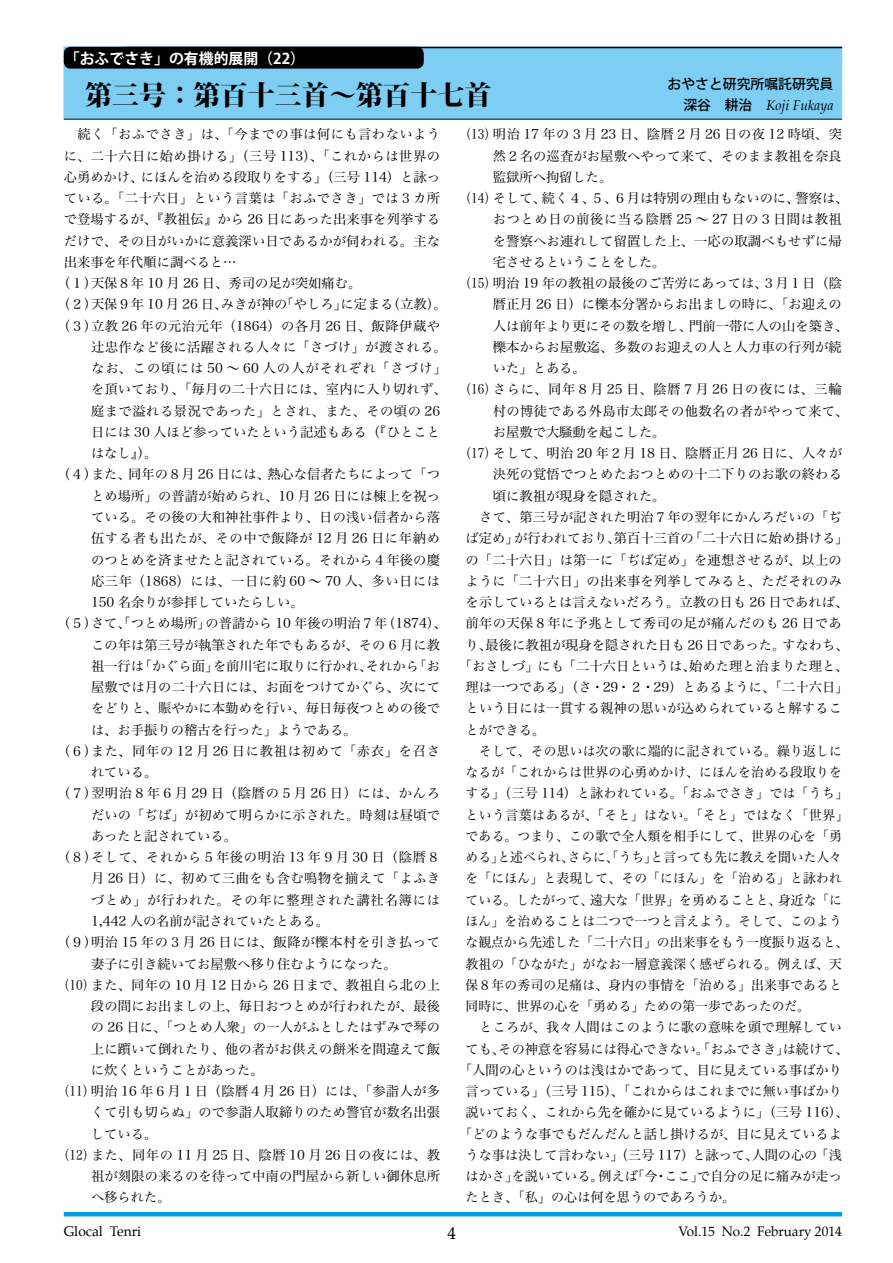
<style>
.page{position:relative;width:893px;height:1263px;background:#fff}
.page>*{position:absolute;margin:0;border:0;box-sizing:border-box;transform-origin:0 0}
.t1{font:800 27.15px "Koz Min Pro";color:#000}
.t2{font:16.95px "Palatino";color:#000}
.t3{font:700 14.85px "Koz Go Pro";color:#fff}
.t4{font:italic 13.8px "Palatino";color:#000}
.t5{font:500 13.8px "Koz Go Pro";color:#000}
.t6{font:13.8px "Palatino";color:#000}
.t7{font:13.5px "Palatino";color:#000}
.t8{font:13.35px "Hira Min Pro W3";letter-spacing:.01em;color:#000}
.t9{font:13.35px "Hira Min Pro W3";letter-spacing:.01em;color:#000;scale:.96 1}
.t10{font:13.35px "Hira Min Pro W3";letter-spacing:.01em;color:#000;scale:.85 1}
.t11{font:13.35px "Hira Min Pro W3";letter-spacing:.05em;color:#000}
.t12{font:13.35px "Hira Min Pro W3";letter-spacing:.04em;color:#000}
.t13{font:13.35px "Hira Min Pro W3";letter-spacing:.035em;color:#000}
.t14{font:13.35px "Hira Min Pro W3";letter-spacing:.03em;color:#000}
.t15{font:13.35px "Hira Min Pro W3";letter-spacing:.045em;color:#000;scale:.85 1}
.t16{font:13.35px "Hira Min Pro W3";letter-spacing:.04em;color:#000;scale:.85 1}
.t17{font:13.35px "Hira Min Pro W3";letter-spacing:.045em;color:#000;scale:.96 1}
.t18{font:13.35px "Hira Min Pro W3";letter-spacing:.055em;color:#000;scale:.85 1}
.t19{font:13.35px "Hira Min Pro W3";letter-spacing:.04em;color:#000;scale:.96 1}
.t20{font:13.35px "Hira Min Pro W3";letter-spacing:.08em;color:#000}
.t21{font:13.35px "Hira Min Pro W3";letter-spacing:.045em;color:#000}
.t22{font:13.35px "Hira Min Pro W3";letter-spacing:.055em;color:#000}
.s1{font-family:"Koz Go Pro";font-weight:500;font-style:normal}
</style>
<div class="page">
<hr style="left:64px;top:1212px;width:778px;height:4px;background:#00a0e9">
<div style="left:64px;top:47px;width:778px;height:72px;background:#7ecef4;border:1px solid #7ecef4"></div>
<hr style="left:64px;top:119px;width:778px;height:1px;background:#000">
<hr style="left:122px;top:47px;width:720px;height:1px;background:#000">
<div style="left:64px;top:47px;width:360px;height:22px;background:#000;border-radius:7px"></div>
<p class="t3" style="left:65px;top:49px;width:242px">「おふでさき」の有機的展開（22）</p>
<h1 class="t1" style="left:85px;top:74px;width:408px">第三号：第百十三首～第百十七首</h1>
<p class="t13" style="left:77px;top:123px;width:364px">続く「おふでさき」は、「今までの事は何にも言わないよう</p>
<p class="t12" style="left:64px;top:144px;width:378px">に、二十六日に始め掛ける」（三号 113）、「これからは世界の</p>
<p class="t8" style="left:64px;top:165px;width:378px">心勇めかけ、にほんを治める段取りをする」（三号 114）と詠っ</p>
<p class="t13" style="left:64px;top:187px;width:378px">ている。「二十六日」という言葉は「おふでさき」では３カ所</p>
<p class="t8" style="left:64px;top:208px;width:378px">で登場するが、『教祖伝』から 26 日にあった出来事を列挙する</p>
<p class="t8" style="left:64px;top:229px;width:378px">だけで、その日がいかに意義深い日であるかが伺われる。主な</p>
<p class="t8" style="left:64px;top:250px;width:174px">出来事を年代順に調べると…</p>
<p class="t8" style="left:57px;top:272px;width:306px">（１）天保８年 10 月 26 日、秀司の足が突如痛む。</p>
<p class="t8" style="left:57px;top:293px;width:391px">（２）天保９年 10 月 26 日、みきが神の「やしろ」に定まる（立教）。</p>
<p class="t12" style="left:57px;top:314px;width:384px">（３）立教 26 年の元治元年（1864）の各月 26 日、飯降伊蔵や</p>
<p class="t13" style="left:91px;top:335px;width:357px">辻忠作など後に活躍される人々に「さづけ」が渡される。</p>
<p class="t20" style="left:91px;top:357px;width:357px">なお、この頃には 50 〜 60 人の人がそれぞれ「さづけ」</p>
<p class="t8" style="left:91px;top:378px;width:357px">を頂いており、「毎月の二十六日には、室内に入り切れず、</p>
<p class="t12" style="left:91px;top:399px;width:351px">庭まで溢れる景況であった」とされ、また、その頃の 26</p>
<p class="t8" style="left:91px;top:420px;width:350px">日には 30 人ほど参っていたという記述もある（『ひとこと</p>
<p class="t8" style="left:91px;top:442px;width:68px">はなし』）。</p>
<p class="t8" style="left:57px;top:463px;width:384px">（４）また、同年の８月 26 日には、熱心な信者たちによって「つ</p>
<p class="t8" style="left:91px;top:484px;width:351px">とめ場所」の普請が始められ、10 月 26 日には棟上を祝っ</p>
<p class="t8" style="left:91px;top:506px;width:351px">ている。その後の大和神社事件より、日の浅い信者から落</p>
<p class="t11" style="left:91px;top:527px;width:350px">伍する者も出たが、その中で飯降が 12 月 26 日に年納め</p>
<p class="t8" style="left:91px;top:548px;width:350px">のつとめを済ませたと記されている。それから４年後の慶</p>
<p class="t12" style="left:91px;top:569px;width:351px">応三年（1868）には、一日に約 60 〜 70 人、多い日には</p>
<p class="t8" style="left:91px;top:591px;width:214px">150 名余りが参拝していたらしい。</p>
<p class="t8" style="left:57px;top:612px;width:391px">（５）さて、「つとめ場所」の普請から 10 年後の明治７年（1874）、</p>
<p class="t8" style="left:91px;top:633px;width:351px">この年は第三号が執筆された年でもあるが、その 6 月に教</p>
<p class="t8" style="left:91px;top:654px;width:351px">祖一行は「かぐら面」を前川宅に取りに行かれ、それから「お</p>
<p class="t8" style="left:91px;top:676px;width:351px">屋敷では月の二十六日には、お面をつけてかぐら、次にて</p>
<p class="t8" style="left:91px;top:697px;width:351px">をどりと、賑やかに本勤めを行い、毎日毎夜つとめの後で</p>
<p class="t8" style="left:91px;top:718px;width:267px">は、お手振りの稽古を行った」ようである。</p>
<p class="t11" style="left:57px;top:739px;width:384px">（６）また、同年の 12 月 26 日に教祖は初めて「赤衣」を召さ</p>
<p class="t8" style="left:91px;top:761px;width:68px">れている。</p>
<p class="t11" style="left:57px;top:782px;width:384px">（７）翌明治８年６月 29 日（陰暦の５月 26 日）には、かんろ</p>
<p class="t8" style="left:91px;top:803px;width:351px">だいの「ぢば」が初めて明らかに示された。時刻は昼頃で</p>
<p class="t8" style="left:91px;top:824px;width:148px">あったと記されている。</p>
<p class="t11" style="left:57px;top:846px;width:384px">（８）そして、それから５年後の明治 13 年９月 30 日（陰暦８</p>
<p class="t14" style="left:91px;top:867px;width:351px">月 26 日）に、初めて三曲をも含む鳴物を揃えて「よふき</p>
<p class="t22" style="left:91px;top:888px;width:350px">づとめ」が行われた。その年に整理された講社名簿には</p>
<p class="t8" style="left:91px;top:909px;width:240px">1,442 人の名前が記されていたとある。</p>
<p class="t11" style="left:57px;top:931px;width:384px">（９）明治 15 年の３月 26 日には、飯降が櫟本村を引き払って</p>
<p class="t8" style="left:91px;top:952px;width:307px">妻子に引き続いてお屋敷へ移り住むようになった。</p>
<p class="t10" style="left:58px;top:973px;width:451px">（10）また、同年の 10 月 12 日から 26 日まで、教祖自ら北の上</p>
<p class="t8" style="left:91px;top:994px;width:351px">段の間にお出ましの上、毎日おつとめが行われたが、最後</p>
<p class="t8" style="left:91px;top:1016px;width:350px">の 26 日に、「つとめ人衆」の一人がふとしたはずみで琴の</p>
<p class="t8" style="left:91px;top:1037px;width:350px">上に躓いて倒れたり、他の者がお供えの餅米を間違えて飯</p>
<p class="t8" style="left:91px;top:1058px;width:174px">に炊くということがあった。</p>
<p class="t10" style="left:58px;top:1080px;width:451px">（11）明治 16 年６月１日（陰暦４月 26 日）には、「参詣人が多</p>
<p class="t8" style="left:91px;top:1101px;width:351px">くて引も切らぬ」ので参詣人取締りのため警官が数名出張</p>
<p class="t8" style="left:91px;top:1122px;width:68px">している。</p>
<p class="t15" style="left:58px;top:1143px;width:451px">（12）また、同年の 11 月 25 日、陰暦 10 月 26 日の夜には、教</p>
<p class="t8" style="left:91px;top:1165px;width:351px">祖が刻限の来るのを待って中南の門屋から新しい御休息所</p>
<p class="t8" style="left:91px;top:1186px;width:81px">へ移られた。</p>
<p class="t5" style="left:654px;top:75px;width:181px">　おやさと研究所嘱託研究員</p>
<p class="t4" style="left:683px;top:94px;width:152px"><span class="s1">深谷　耕治　</span>Koji Fukaya</p>
<p class="t16" style="left:460px;top:123px;width:451px">（13）明治 17 年の３月 23 日、陰暦２月 26 日の夜 12 時頃、突</p>
<p class="t8" style="left:493px;top:144px;width:350px">然２名の巡査がお屋敷へやって来て、そのまま教祖を奈良</p>
<p class="t8" style="left:493px;top:165px;width:121px">監獄所へ拘留した。</p>
<p class="t10" style="left:460px;top:187px;width:459px">（14）そして、続く４、５、６月は特別の理由もないのに、警察は、</p>
<p class="t21" style="left:493px;top:208px;width:351px">おつとめ日の前後に当る陰暦 25 〜 27 日の３日間は教祖</p>
<p class="t8" style="left:493px;top:229px;width:350px">を警察へお連れして留置した上、一応の取調べもせずに帰</p>
<p class="t8" style="left:493px;top:250px;width:174px">宅させるということをした。</p>
<p class="t10" style="left:460px;top:272px;width:451px">（15）明治 19 年の教祖の最後のご苦労にあっては、３月１日（陰</p>
<p class="t8" style="left:493px;top:293px;width:350px">暦正月 26 日）に櫟本分署からお出ましの時に、「お迎えの</p>
<p class="t8" style="left:493px;top:314px;width:357px">人は前年より更にその数を増し、門前一帯に人の山を築き、</p>
<p class="t8" style="left:493px;top:335px;width:350px">櫟本からお屋敷迄、多数のお迎えの人と人力車の行列が続</p>
<p class="t8" style="left:493px;top:357px;width:95px">いた」とある。</p>
<p class="t18" style="left:460px;top:378px;width:451px">（16）さらに、同年８月 25 日、陰暦７月 26 日の夜には、三輪</p>
<p class="t14" style="left:493px;top:399px;width:357px">村の博徒である外島市太郎その他数名の者がやって来て、</p>
<p class="t8" style="left:493px;top:420px;width:174px">お屋敷で大騒動を起こした。</p>
<p class="t10" style="left:460px;top:442px;width:451px">（17）そして、明治 20 年２月 18 日、陰暦正月 26 日に、人々が</p>
<p class="t8" style="left:493px;top:463px;width:351px">決死の覚悟でつとめたおつとめの十二下りのお歌の終わる</p>
<p class="t8" style="left:493px;top:484px;width:174px">頃に教祖が現身を隠された。</p>
<p class="t8" style="left:479px;top:506px;width:364px">さて、第三号が記された明治７年の翌年にかんろだいの「ぢ</p>
<p class="t8" style="left:466px;top:527px;width:384px">ば定め」が行われており、第百十三首の「二十六日に始め掛ける」</p>
<p class="t8" style="left:466px;top:548px;width:378px">の「二十六日」は第一に「ぢば定め」を連想させるが、以上の</p>
<p class="t8" style="left:466px;top:569px;width:378px">ように「二十六日」の出来事を列挙してみると、ただそれのみ</p>
<p class="t8" style="left:466px;top:591px;width:384px">を示しているとは言えないだろう。立教の日も 26 日であれば、</p>
<p class="t8" style="left:466px;top:612px;width:378px">前年の天保８年に予兆として秀司の足が痛んだのも 26 日であ</p>
<p class="t8" style="left:466px;top:633px;width:384px">り、最後に教祖が現身を隠された日も 26 日であった。すなわち、</p>
<p class="t8" style="left:459px;top:654px;width:391px">「おさしづ」にも「二十六日というは、始めた理と治まりた理と、</p>
<p class="t8" style="left:466px;top:676px;width:384px">理は一つである」（さ・29・２・29）とあるように、「二十六日」</p>
<p class="t8" style="left:466px;top:697px;width:378px">という日には一貫する親神の思いが込められていると解するこ</p>
<p class="t8" style="left:466px;top:718px;width:81px">とができる。</p>
<p class="t9" style="left:479px;top:739px;width:379px">そして、その思いは次の歌に端的に記されている。繰り返しに</p>
<p class="t9" style="left:466px;top:761px;width:393px">なるが「これからは世界の心勇めかけ、にほんを治める段取りを</p>
<p class="t17" style="left:466px;top:782px;width:400px">する」（三号 114）と詠われている。「おふでさき」では「うち」</p>
<p class="t19" style="left:466px;top:803px;width:400px">という言葉はあるが、「そと」はない。「そと」ではなく「世界」</p>
<p class="t9" style="left:466px;top:824px;width:394px">である。つまり、この歌で全人類を相手にして、世界の心を「勇</p>
<p class="t9" style="left:466px;top:846px;width:393px">める」と述べられ、さらに、「うち」と言っても先に教えを聞いた人々</p>
<p class="t9" style="left:466px;top:867px;width:394px">を「にほん」と表現して、その「にほん」を「治める」と詠われ</p>
<p class="t9" style="left:466px;top:888px;width:393px">ている。したがって、遠大な「世界」を勇めることと、身近な「に</p>
<p class="t9" style="left:466px;top:909px;width:393px">ほん」を治めることは二つで一つと言えよう。そして、このよう</p>
<p class="t9" style="left:466px;top:931px;width:400px">な観点から先述した「二十六日」の出来事をもう一度振り返ると、</p>
<p class="t9" style="left:466px;top:952px;width:393px">教祖の「ひながた」がなお一層意義深く感ぜられる。例えば、天</p>
<p class="t9" style="left:466px;top:973px;width:393px">保８年の秀司の足痛は、身内の事情を「治める」出来事であると</p>
<p class="t9" style="left:466px;top:994px;width:360px">同時に、世界の心を「勇める」ための第一歩であったのだ。</p>
<p class="t8" style="left:479px;top:1016px;width:364px">ところが、我々人間はこのように歌の意味を頭で理解してい</p>
<p class="t8" style="left:466px;top:1037px;width:384px">ても、その神意を容易には得心できない。「おふでさき」は続けて、</p>
<p class="t8" style="left:459px;top:1058px;width:384px">「人間の心というのは浅はかであって、目に見えている事ばかり</p>
<p class="t8" style="left:466px;top:1080px;width:378px">言っている」（三号 115）、「これからはこれまでに無い事ばかり</p>
<p class="t8" style="left:466px;top:1101px;width:384px">説いておく、これから先を確かに見ているように」（三号 116）、</p>
<p class="t8" style="left:459px;top:1122px;width:384px">「どのような事でもだんだんと話し掛けるが、目に見えているよ</p>
<p class="t8" style="left:466px;top:1143px;width:378px">うな事は決して言わない」（三号 117）と詠って、人間の心の「浅</p>
<p class="t8" style="left:466px;top:1165px;width:378px">はかさ」を説いている。例えば「今・ここ」で自分の足に痛みが走っ</p>
<p class="t8" style="left:466px;top:1186px;width:271px">たとき、「私」の心は何を思うのであろうか。</p>
<p class="t6" style="left:64px;top:1220px;width:79px">Glocal Tenri</p>
<p class="t2" style="left:448px;top:1219px;width:10px">4</p>
<p class="t7" style="left:678px;top:1220px;width:165px">Vol.15 No.2 February 2014</p>
</div>
